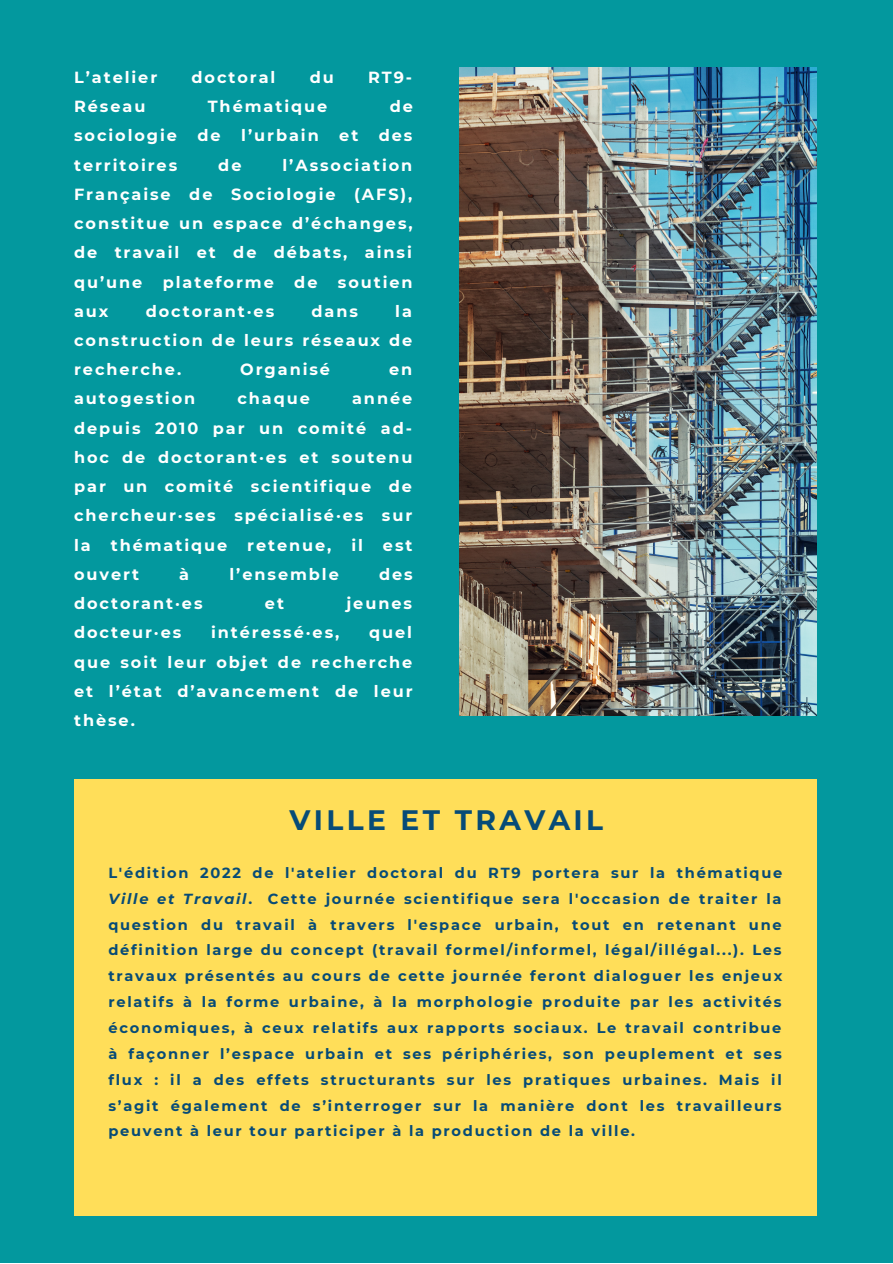
<style>
.page{position:relative;width:893px;height:1264px;background:#fff}
.page>*{position:absolute;margin:0;border:0;box-sizing:border-box;transform-origin:0 0}
.t1{font:700 28.05px "Montserrat";letter-spacing:.12em;color:#074b77}
.t2{font:700 16.05px/29.2px "Montserrat";letter-spacing:.12em;color:#fff;text-align:justify}
.t3{font:700 14.55px/25.8px "Montserrat";letter-spacing:.12em;color:#074b77;text-align:justify}
.s1{font-style:italic}
</style>
<div class="page">
<div style="left:0;top:0;width:892px;height:1262px;background:#03989e"></div>
<img style="left:459px;top:67px;width:357px;height:648px">
<div style="left:74px;top:779px;width:742px;height:436px;background:#ffde59"></div>
<p class="t2" style="left:74px;top:62px;width:85px">L’atelier</p>
<p class="t2" style="left:191px;top:62px;width:85px">doctoral</p>
<p class="t2" style="left:310px;top:62px;width:26px">du</p>
<p class="t2" style="left:368px;top:62px;width:45px">RT9-</p>
<p class="t2" style="left:74px;top:92px;width:73px">Réseau</p>
<p class="t2" style="left:208px;top:92px;width:121px">Thématique</p>
<p class="t2" style="left:389px;top:92px;width:25px">de</p>
<p class="t2" style="left:74px;top:121px;width:104px">sociologie</p>
<p class="t2" style="left:197px;top:121px;width:25px">de</p>
<p class="t2" style="left:241px;top:121px;width:79px">l’urbain</p>
<p class="t2" style="left:339px;top:121px;width:21px">et</p>
<p class="t2" style="left:379px;top:121px;width:35px">des</p>
<p class="t2" style="left:74px;top:150px;width:105px">territoires</p>
<p class="t2" style="left:218px;top:150px;width:25px">de</p>
<p class="t2" style="left:74px;top:150px;width:340px;text-indent:208px">l’Association Française de Sociologie (AFS), constitue un espace d’échanges, de travail et de débats, ainsi qu’une</p>
<p class="t2" style="left:163px;top:267px;width:113px">plateforme</p>
<p class="t2" style="left:294px;top:267px;width:25px">de</p>
<p class="t2" style="left:338px;top:267px;width:76px">soutien</p>
<p class="t2" style="left:74px;top:296px;width:340px;text-indent:321px">la construction de leurs réseaux de recherche.</p>
<p class="t2" style="left:74px;top:296px;width:36px">aux</p>
<p class="t2" style="left:146px;top:296px;width:130px">doctorant·es</p>
<p class="t2" style="left:311px;top:296px;width:48px">dans</p>
<p class="t2" style="left:240px;top:355px;width:91px">Organisé</p>
<p class="t2" style="left:389px;top:355px;width:25px">en</p>
<p class="t2" style="left:74px;top:384px;width:123px">autogestion</p>
<p class="t2" style="left:237px;top:384px;width:74px">chaque</p>
<p class="t2" style="left:74px;top:384px;width:340px;text-indent:278px">année depuis 2010 par un comité ad&shy;hoc de doctorant·es et soutenu par un comité scientifique de chercheur·ses spécialisé·es sur la thématique retenue, il est ouvert</p>
<p class="t2" style="left:179px;top:559px;width:11px">à</p>
<p class="t2" style="left:229px;top:559px;width:111px">l’ensemble</p>
<p class="t2" style="left:379px;top:559px;width:35px">des</p>
<p class="t2" style="left:74px;top:588px;width:130px">doctorant·es</p>
<p class="t2" style="left:265px;top:588px;width:21px">et</p>
<p class="t2" style="left:346px;top:588px;width:67px">jeunes</p>
<p class="t2" style="left:74px;top:618px;width:109px">docteur·es</p>
<p class="t2" style="left:211px;top:618px;width:130px">intéressé·es,</p>
<p class="t2" style="left:74px;top:618px;width:340px;text-indent:295px">quel que soit leur objet de recherche et l’état d’avancement de leur thèse.</p>
<h1 class="t1" style="left:289px;top:802px;width:315px">VILLE ET TRAVAIL</h1>
<p class="t3" style="left:108px;top:859px;width:675px">L'édition 2022 de l'atelier doctoral du RT9 portera sur la thématique <span class="s1">Ville et Travail</span>. Cette journée scientifique sera l'occasion de traiter la question du travail à travers l'espace urbain, tout en retenant une définition large du concept (travail formel/informel, légal/illégal...). Les travaux présentés au cours de cette journée feront dialoguer les enjeux relatifs à la forme urbaine, à la morphologie produite par les activités économiques, à ceux relatifs aux rapports sociaux. Le travail contribue à façonner l’espace urbain et ses périphéries, son peuplement et ses flux : il a des effets structurants sur les pratiques urbaines. Mais il s’agit également de s’interroger sur la manière dont les travailleurs peuvent à leur tour participer à la production de la ville.</p>
</div>
